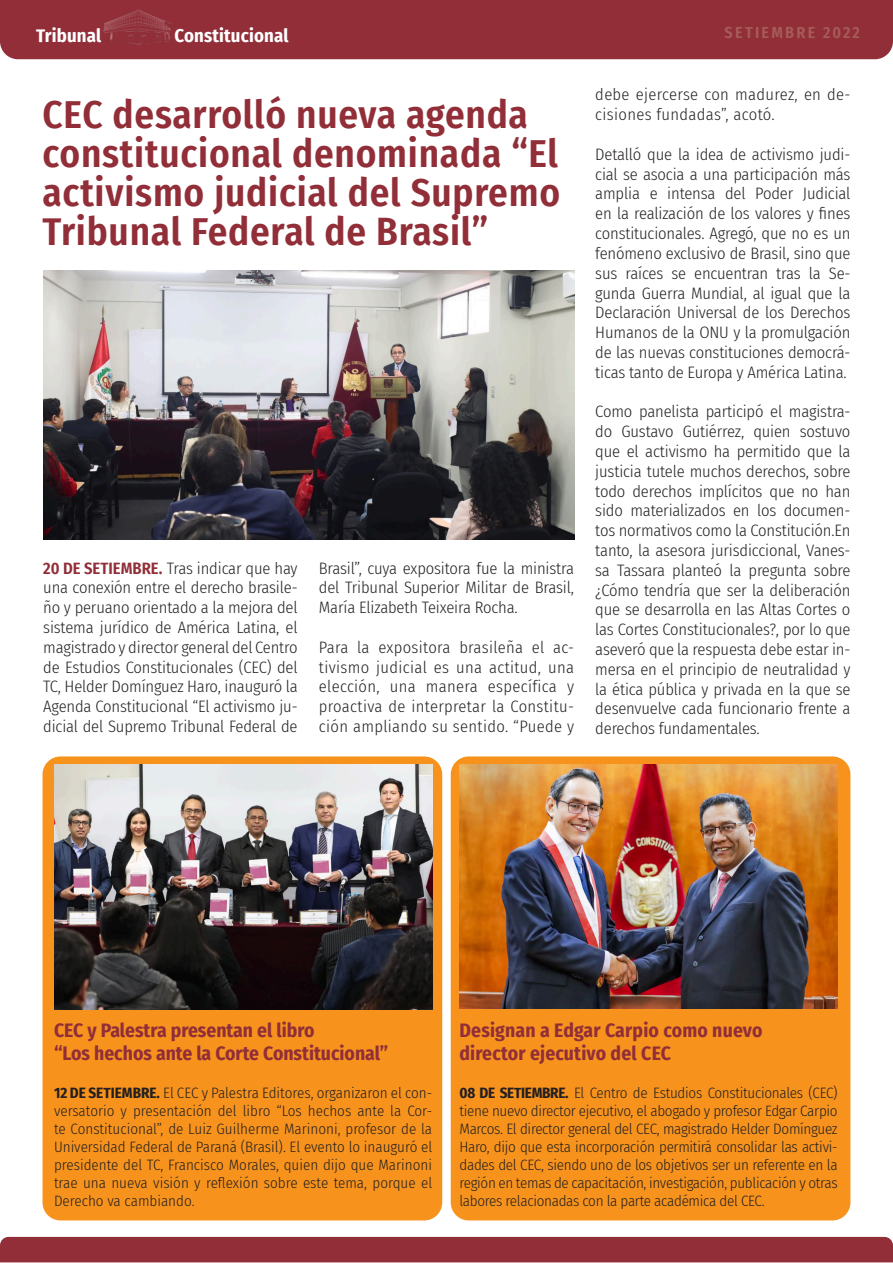
<style>
.page{position:relative;width:893px;height:1263px;background:#fff}
.page>*{position:absolute;margin:0;border:0;box-sizing:border-box;transform-origin:0 0}
.t1{font:600 39px/39px "Fira Sans Condensed";letter-spacing:.02em;color:#912e38}
.t2{font:700 19.5px "Fira Sans Condensed";color:#912e38}
.t3{font:700 18.6px "Fira Sans Condensed";letter-spacing:.01em;color:#fff}
.t4{font:300 16.5px/19.8px "Fira Sans Condensed";letter-spacing:-.01em;color:#231f20;text-align:justify}
.t5{font:300 16.5px/19.8px "Fira Sans Condensed";letter-spacing:.02em;color:#231f20}
.t6{font:600 16.05px "Fira Sans Condensed";letter-spacing:.14em;color:#a65c58}
.t7{font:300 15px/18px "Fira Sans Condensed";letter-spacing:-.02em;color:#231f20;text-align:justify}
.s1{font-weight:600;color:#912e38}
.s2{font-weight:700}
</style>
<div class="page">
<div style="left:43px;top:756px;width:399px;height:464px;background:#f7931d;border-radius:18px"></div>
<div style="left:451px;top:756px;width:399px;height:464px;background:#f7931d;border-radius:18px"></div>
<div style="left:0;top:0;width:893px;height:59px;background:#912e38"></div>
<img style="left:103px;top:9px;width:71px;height:37px">
<div style="left:0;top:1237px;width:893px;height:25px;background:#912e38"></div>
<img style="left:54px;top:764px;width:378px;height:246px">
<img style="left:459px;top:764px;width:379px;height:244px">
<img style="left:43px;top:270px;width:531px;height:269px">
<p class="t3" style="left:36px;top:20px;width:67px">Tribunal</p>
<p class="t3" style="left:175px;top:20px;width:115px">Constitucional</p>
<p class="t6" style="left:725px;top:20px;width:137px">SETIEMBRE 2022</p>
<p class="t1" style="left:43px;top:93px;width:519px">CEC desarrolló nueva agenda constitucional denominada “El activismo judicial del Supremo<br>Tribunal Federal de Brasil”</p>
<p class="t4" style="left:43px;top:558px;width:256px"><span class="s1">20 DE SETIEMBRE.</span> Tras indicar que hay una conexión entre el derecho brasile&shy;ño y peruano orientado a la mejora del sistema jurídico de América Latina, el magistrado y director general del Centro de Estudios Constitucionales (CEC) del TC, Helder Domínguez Haro, inauguró la Agenda Constitucional “El activismo ju&shy;dicial del Supremo Tribunal Federal de</p>
<p class="t4" style="left:319px;top:558px;width:257px">Brasil”, cuya expositora fue la ministra del Tribunal Superior Militar de Brasil, María Elizabeth Teixeira Rocha.</p>
<p class="t4" style="left:319px;top:637px;width:257px">Para la expositora brasileña el ac&shy;tivismo judicial es una actitud, una elección, una manera específica y proactiva de interpretar la Constitu&shy;ción ampliando su sentido. “Puede y</p>
<p class="t5" style="left:595px;top:85px;width:257px">debe ejercerse con madurez, en de&shy;cisiones fundadas”, acotó.</p>
<p class="t4" style="left:595px;top:144px;width:257px">Detalló que la idea de activismo judi&shy;cial se asocia a una participación más amplia e intensa del Poder Judicial en la realización de los valores y fines constitucionales. Agregó, que no es un fenómeno exclusivo de Brasil, sino que sus raíces se encuentran tras la Se&shy;gunda Guerra Mundial, al igual que la Declaración Universal de los Derechos Humanos de la ONU y la promulgación de las nuevas constituciones democrá&shy;ticas tanto de Europa y América Latina.</p>
<p class="t4" style="left:595px;top:402px;width:257px">Como panelista participó el magistra&shy;do Gustavo Gutiérrez, quien sostuvo que el activismo ha permitido que la justicia tutele muchos derechos, sobre todo derechos implícitos que no han sido materializados en los documen&shy;tos normativos como la Constitución.En tanto, la asesora jurisdiccional, Vanes&shy;sa Tassara planteó la pregunta sobre ¿Cómo tendría que ser la deliberación que se desarrolla en las Altas Cortes o las Cortes Constitucionales?, por lo que aseveró que la respuesta debe estar in&shy;mersa en el principio de neutralidad y la ética pública y privada en la que se desenvuelve cada funcionario frente a derechos fundamentales.</p>
<p class="t2" style="left:54px;top:1014px;width:262px">CEC y Palestra presentan el libro</p>
<p class="t2" style="left:54px;top:1037px;width:336px">“Los hechos ante la Corte Constitucional”</p>
<p class="t7" style="left:54px;top:1084px;width:380px"><span class="s2">12 DE SETIEMBRE.</span> El CEC y Palestra Editores, organizaron el con&shy;versatorio y presentación del libro “Los hechos ante la Cor&shy;te Constitucional”, de Luiz Guilherme Marinoni, profesor de la Universidad Federal de Paraná (Brasil). El evento lo inauguró el presidente del TC, Francisco Morales, quien dijo que Marinoni trae una nueva visión y reflexión sobre este tema, porque el Derecho va cambiando.</p>
<p class="t2" style="left:459px;top:1014px;width:305px">Designan a Edgar Carpio como nuevo</p>
<p class="t2" style="left:459px;top:1037px;width:213px">director ejecutivo del CEC</p>
<p class="t7" style="left:459px;top:1084px;width:380px"><span class="s2">08 DE SETIEMBRE.</span> El Centro de Estudios Constitucionales (CEC) tiene nuevo director ejecutivo, el abogado y profesor Edgar Carpio Marcos. El director general del CEC, magistrado Helder Domínguez Haro, dijo que esta incorporación permitirá consolidar las activi&shy;dades del CEC, siendo uno de los objetivos ser un referente en la región en temas de capacitación, investigación, publicación y otras labores relacionadas con la parte académica del CEC.</p>
</div>
